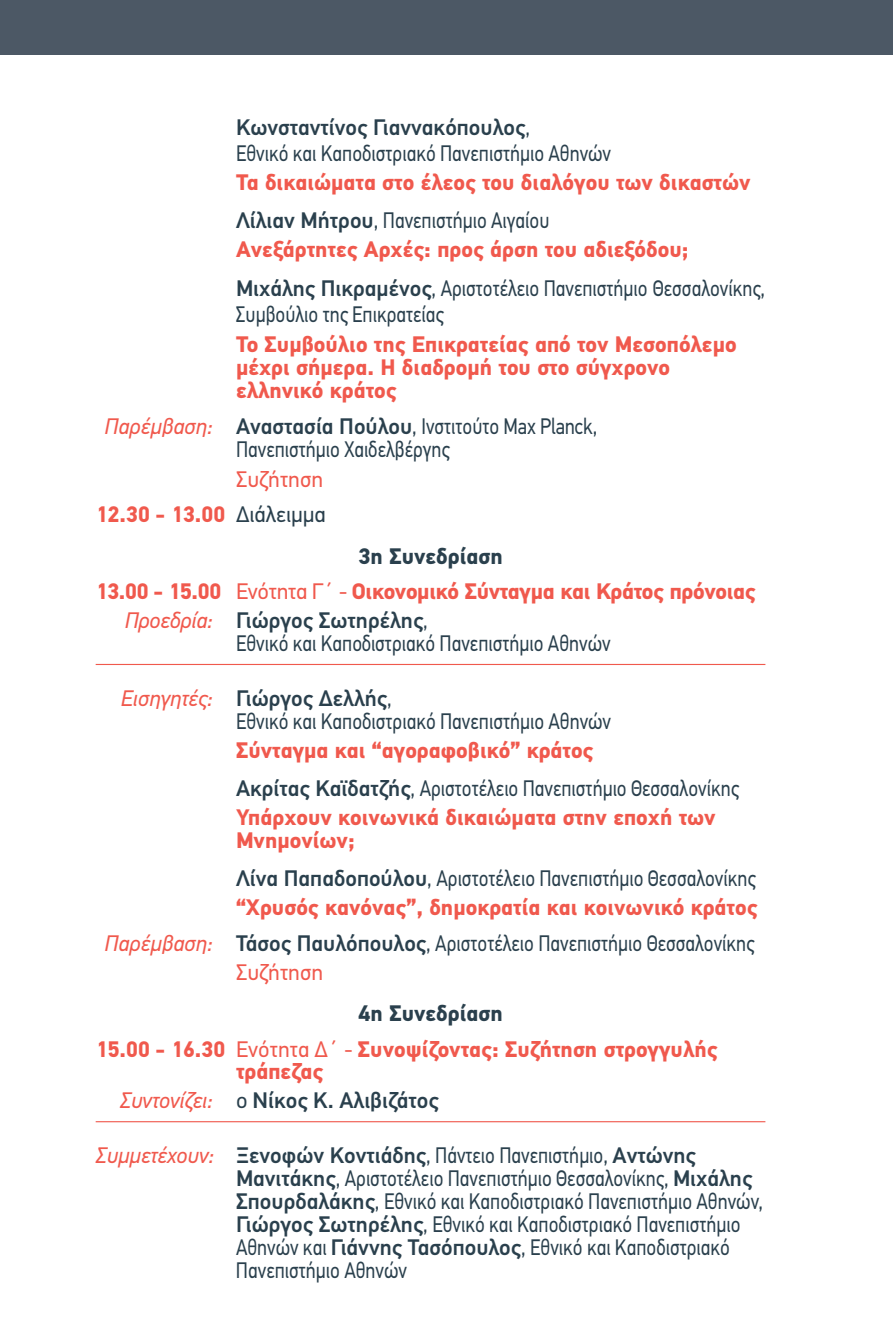
<style>
.page{position:relative;width:893px;height:1340px;background:#fff}
.page>*{position:absolute;margin:0;border:0;box-sizing:border-box;transform-origin:0 0}
.t1{font:22.5px/22.9px "PF Din Text Pro";color:#2a404d;scale:.85 1}
.t2{font:700 22.5px/22.9px "PF Din Text Pro";color:#f0594d}
.t3{font:500 22.5px/29.2px "PF Din Text Pro";color:#2a404d;text-align:center}
.s1{font-weight:500}
.s2{font-weight:500;color:#2a404d}
.s3{font-weight:400;color:#2a404d}
.s4{font-style:italic;color:#f0594d}
.s5{font-weight:400}
.s6{color:#2a404d}
.s7{font-weight:700;color:#f0594d}
.s8{color:#f0594d}
.s9{font-weight:400;font-style:italic;color:#f0594d}
</style>
<div class="page">
<div style="left:0;top:0;width:893px;height:54px;background:#4c5865"></div>
<hr style="left:96px;top:664px;width:669px;height:1px;background:#f0594d">
<hr style="left:96px;top:1121px;width:669px;height:1px;background:#f0594d">
<p class="t1" style="left:236px;top:114px;width:443px;line-height:25.9px"><span class="s1">Κωνσταντίνος Γιαννακόπουλος</span>,<br>Εθνικό και Καποδιστριακό Πανεπιστήμιο Αθηνών</p>
<p class="t2" style="left:236px;top:164px;width:516px;line-height:38.2px">Τα δικαιώματα στο έλεος του διαλόγου των δικαστών<br><span class="s2">Λίλιαν Μήτρου</span><span class="s3">, Πανεπιστήμιο Αιγαίου</span></p>
<p class="t2" style="left:236px;top:231px;width:531px;line-height:38.9px">Ανεξάρτητες Αρχές: προς άρση του αδιεξόδου;<br><span class="s2">Μιχάλης Πικραμένος</span><span class="s3">, Αριστοτέλειο Πανεπιστήμιο Θεσσαλονίκης,</span></p>
<p class="t1" style="left:236px;top:303px;width:246px">Συμβούλιο της Επικρατείας</p>
<p class="t2" style="left:236px;top:333px;width:502px">Το Συμβούλιο της Επικρατείας από τον Μεσοπόλεμο μέχρι σήμερα. Η διαδρομή του στο σύγχρονο ελληνικό κράτος</p>
<p class="t1" style="left:236px;top:414px;width:427px;text-indent:-132px"><span class="s4">Παρέμβαση:</span> <span class="s1">Αναστασία Πούλου</span>, Ινστιτούτο Μax Planck,<br>Πανεπιστήμιο Χαιδελβέργης</p>
<p class="t2" style="left:96px;top:461px;width:232px;line-height:35.8px;text-align:right"><span class="s5">Συζήτηση<br></span>12.30 - 13.00 <span class="s3">Διάλειμμα</span></p>
<p class="t2" style="left:96px;top:539px;width:661px;line-height:35.3px;text-align:center"><span class="s6">3η Συνεδρίαση<br></span>13.00 - 15.00 <span class="s5">Ενότητα Γ΄ -</span> Οικονομικό Σύνταγμα και Κράτος πρόνοιας</p>
<p class="t1" style="left:236px;top:609px;width:442px;text-indent:-111px"><span class="s4">Προεδρία:</span> <span class="s1">Γιώργος Σωτηρέλης</span>,<br>Εθνικό και Καποδιστριακό Πανεπιστήμιο Αθηνών</p>
<p class="t1" style="left:236px;top:687px;width:443px;text-indent:-115px"><span class="s4">Εισηγητές:</span> <span class="s1">Γιώργος Δελλής</span>,<br>Εθνικό και Καποδιστριακό Πανεπιστήμιο Αθηνών</p>
<p class="t1" style="left:236px;top:731px;width:593px;line-height:38.5px"><span class="s7">Σύνταγμα και “αγοραφοβικό” κράτος<br></span><span class="s1">Ακρίτας Καϊδατζής</span>, Αριστοτέλειο Πανεπιστήμιο Θεσσαλονίκης</p>
<p class="t2" style="left:236px;top:806px;width:481px">Υπάρχουν κοινωνικά δικαιώματα στην εποχή των<br>Μνημονίων;</p>
<p class="t2" style="left:236px;top:864px;width:523px;line-height:28.8px"><span class="s2">Λίνα Παπαδοπούλου</span><span class="s3">, Αριστοτέλειο Πανεπιστήμιο Θεσσαλονίκης </span>“Χρυσός κανόνας”, δημοκρατία και κοινωνικό κράτος</p>
<p class="t1" style="left:236px;top:928px;width:611px;line-height:28.8px;text-indent:-132px"><span class="s4">Παρέμβαση:</span> <span class="s1">Τάσος Παυλόπουλος</span>, Αριστοτέλειο Πανεπιστήμιο Θεσσαλονίκης<br><span class="s8">Συζήτηση</span></p>
<p class="t2" style="left:96px;top:996px;width:623px;line-height:35.3px;text-indent:263px"><span class="s6">4η Συνεδρίαση<br></span>15.00 - 16.30 <span class="s5">Ενότητα Δ΄ -</span> Συνοψίζοντας: Συζήτηση στρογγυλής</p>
<p class="t3" style="left:120px;top:1057px;width:320px"><span class="s7">τράπεζας<br></span><span class="s9">Συντονίζει:</span> <span class="s5">ο</span> Νίκος Κ. Αλιβιζάτος</p>
<p class="t1" style="left:236px;top:1144px;width:622px;text-indent:-140px"><span class="s4">Συμμετέχουν:</span> <span class="s1">Ξενοφών Κοντιάδης</span>, Πάντειο Πανεπιστήμιο, <span class="s1">Αντώνης Μανιτάκης</span>, Αριστοτέλειο Πανεπιστήμιο Θεσσαλονίκης, <span class="s1">Μιχάλης Σπουρδαλάκης</span>, Εθνικό και Καποδιστριακό Πανεπιστήμιο Αθηνών, <span class="s1">Γιώργος Σωτηρέλης</span>, Εθνικό και Καποδιστριακό Πανεπιστήμιο Αθηνών και <span class="s1">Γιάννης Τασόπουλος</span>, Εθνικό και Καποδιστριακό Πανεπιστήμιο Αθηνών</p>
</div>
